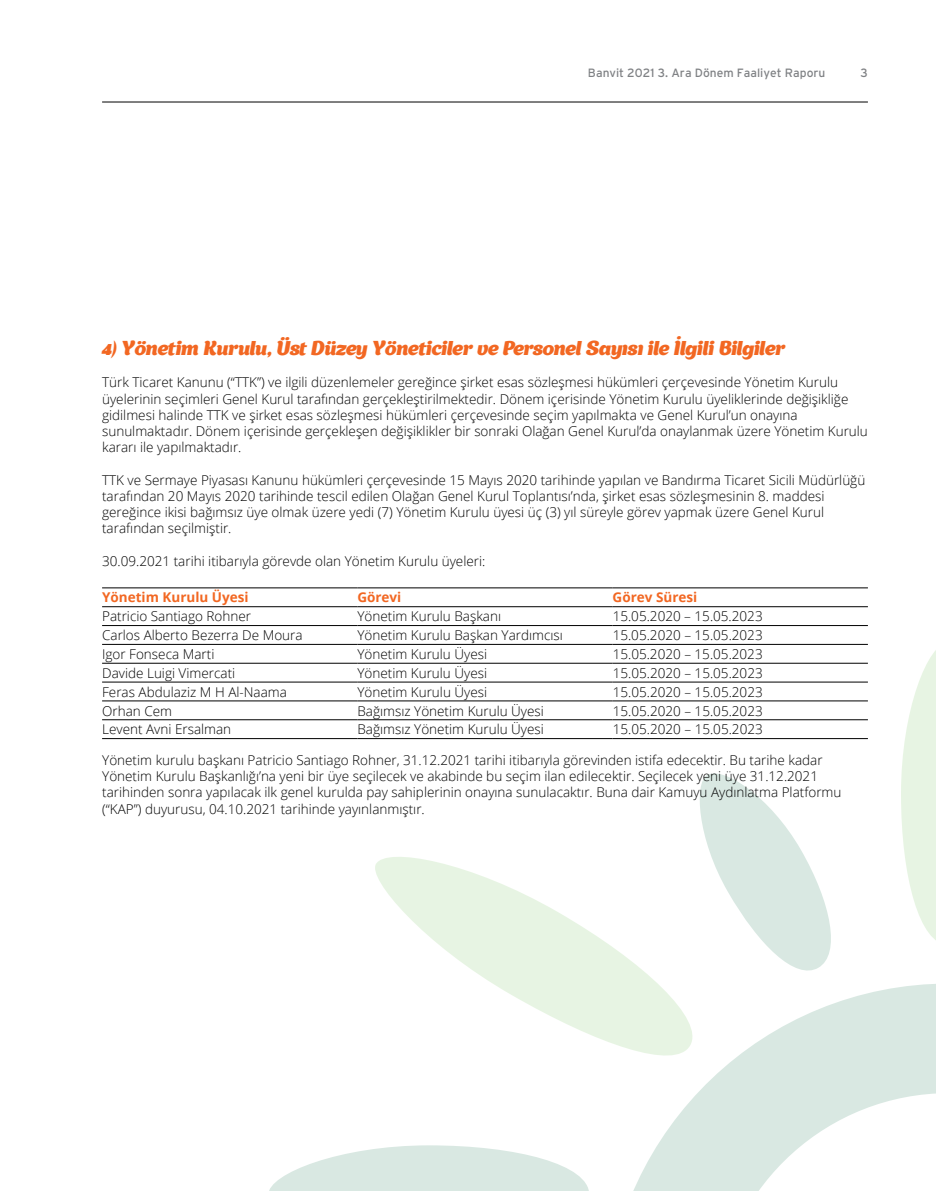
<style>
.page{position:relative;width:936px;height:1191px;background:#fff}
.page>*{position:absolute;margin:0;border:0;box-sizing:border-box;transform-origin:0 0}
.t1{font:italic 19.5px "Appetite";color:#f26722}
.t2{font:300 13.5px/16.2px "Open Sans";color:#000}
.t3{font:700 13.5px "Open Sans";color:#f26722}
.t4{font:12px "Interstate Regular TR";color:#808285}
</style>
<div class="page">
<hr style="left:102px;top:102px;width:765px;height:1px;background:#000">
<svg style="left:198px;top:587px;width:670px;height:153px"></svg>
<svg style="left:633px;top:984px;width:302px;height:207px;fill:#d9e8e2"></svg>
<svg style="left:901px;top:651px;width:34px;height:288px"></svg>
<svg style="left:699px;top:773px;width:132px;height:198px"></svg>
<svg style="left:269px;top:1145px;width:320px;height:46px"></svg>
<svg style="left:375px;top:846px;width:330px;height:225px"></svg>
<hr style="left:102px;top:606px;width:255px;height:1px;background:#000">
<hr style="left:357px;top:606px;width:255px;height:1px;background:#000">
<hr style="left:612px;top:606px;width:255px;height:1px;background:#000">
<hr style="left:102px;top:625px;width:255px;height:1px;background:#000">
<hr style="left:357px;top:625px;width:255px;height:1px;background:#000">
<hr style="left:612px;top:625px;width:255px;height:1px;background:#000">
<hr style="left:102px;top:644px;width:255px;height:1px;background:#000">
<hr style="left:357px;top:644px;width:255px;height:1px;background:#000">
<hr style="left:612px;top:644px;width:255px;height:1px;background:#000">
<hr style="left:102px;top:663px;width:255px;height:1px;background:#000">
<hr style="left:357px;top:663px;width:255px;height:1px;background:#000">
<hr style="left:612px;top:663px;width:255px;height:1px;background:#000">
<hr style="left:102px;top:682px;width:255px;height:1px;background:#000">
<hr style="left:357px;top:682px;width:255px;height:1px;background:#000">
<hr style="left:612px;top:682px;width:255px;height:1px;background:#000">
<hr style="left:102px;top:700px;width:255px;height:1px;background:#000">
<hr style="left:357px;top:700px;width:255px;height:1px;background:#000">
<hr style="left:612px;top:700px;width:255px;height:1px;background:#000">
<hr style="left:102px;top:719px;width:255px;height:1px;background:#000">
<hr style="left:357px;top:719px;width:255px;height:1px;background:#000">
<hr style="left:612px;top:719px;width:255px;height:1px;background:#000">
<hr style="left:102px;top:587px;width:255px;height:1px;background:#000">
<hr style="left:357px;top:587px;width:255px;height:1px;background:#000">
<hr style="left:612px;top:587px;width:255px;height:1px;background:#000">
<hr style="left:102px;top:738px;width:255px;height:1px;background:#000">
<hr style="left:357px;top:738px;width:255px;height:1px;background:#000">
<hr style="left:612px;top:738px;width:255px;height:1px;background:#000">
<p class="t4" style="left:588px;top:66px;width:239px">Banvit 2021 3. Ara Dönem Faaliyet Raporu</p>
<p class="t4" style="left:860px;top:66px;width:9px">3</p>
<h1 class="t1" style="left:102px;top:335px;width:684px">4) Yönetim Kurulu, Üst Düzey Yöneticiler ve Personel Sayısı ile İlgili Bilgiler</h1>
<p class="t2" style="left:102px;top:374px;width:767px">Türk Ticaret Kanunu (“TTK”) ve ilgili düzenlemeler gereğince şirket esas sözleşmesi hükümleri çerçevesinde Yönetim Kurulu üyelerinin seçimleri Genel Kurul tarafından gerçekleştirilmektedir. Dönem içerisinde Yönetim Kurulu üyeliklerinde değişikliğe gidilmesi halinde TTK ve şirket esas sözleşmesi hükümleri çerçevesinde seçim yapılmakta ve Genel Kurul’un onayına sunulmaktadır. Dönem içerisinde gerçekleşen değişiklikler bir sonraki Olağan Genel Kurul’da onaylanmak üzere Yönetim Kurulu kararı ile yapılmaktadır.</p>
<p class="t2" style="left:102px;top:471px;width:764px">TTK ve Sermaye Piyasası Kanunu hükümleri çerçevesinde 15 Mayıs 2020 tarihinde yapılan ve Bandırma Ticaret Sicili Müdürlüğü tarafından 20 Mayıs 2020 tarihinde tescil edilen Olağan Genel Kurul Toplantısı’nda, şirket esas sözleşmesinin 8. maddesi gereğince ikisi bağımsız üye olmak üzere yedi (7) Yönetim Kurulu üyesi üç (3) yıl süreyle görev yapmak üzere Genel Kurul tarafından seçilmiştir.</p>
<p class="t2" style="left:102px;top:552px;width:385px">30.09.2021 tarihi itibarıyla görevde olan Yönetim Kurulu üyeleri:</p>
<p class="t3" style="left:102px;top:588px;width:148px">Yönetim Kurulu Üyesi</p>
<p class="t3" style="left:357px;top:588px;width:46px">Görevi</p>
<p class="t3" style="left:612px;top:588px;width:86px">Görev Süresi</p>
<p class="t2" style="left:102px;top:608px;width:150px">Patricio Santiago Rohner</p>
<p class="t2" style="left:357px;top:608px;width:145px">Yönetim Kurulu Başkanı</p>
<p class="t2" style="left:612px;top:608px;width:151px">15.05.2020 – 15.05.2023</p>
<p class="t2" style="left:102px;top:627px;width:202px">Carlos Alberto Bezerra De Moura</p>
<p class="t2" style="left:357px;top:627px;width:207px">Yönetim Kurulu Başkan Yardımcısı</p>
<p class="t2" style="left:612px;top:627px;width:151px">15.05.2020 – 15.05.2023</p>
<p class="t2" style="left:102px;top:645px;width:114px">Igor Fonseca Marti</p>
<p class="t2" style="left:357px;top:645px;width:131px">Yönetim Kurulu Üyesi</p>
<p class="t2" style="left:612px;top:645px;width:151px">15.05.2020 – 15.05.2023</p>
<p class="t2" style="left:102px;top:664px;width:135px">Davide Luigi Vimercati</p>
<p class="t2" style="left:357px;top:664px;width:131px">Yönetim Kurulu Üyesi</p>
<p class="t2" style="left:612px;top:664px;width:151px">15.05.2020 – 15.05.2023</p>
<p class="t2" style="left:102px;top:683px;width:186px">Feras Abdulaziz M H Al-Naama</p>
<p class="t2" style="left:357px;top:683px;width:131px">Yönetim Kurulu Üyesi</p>
<p class="t2" style="left:612px;top:683px;width:151px">15.05.2020 – 15.05.2023</p>
<p class="t2" style="left:102px;top:702px;width:71px">Orhan Cem</p>
<p class="t2" style="left:357px;top:702px;width:188px">Bağımsız Yönetim Kurulu Üyesi</p>
<p class="t2" style="left:612px;top:702px;width:151px">15.05.2020 – 15.05.2023</p>
<p class="t2" style="left:102px;top:721px;width:131px">Levent Avni Ersalman</p>
<p class="t2" style="left:357px;top:721px;width:188px">Bağımsız Yönetim Kurulu Üyesi</p>
<p class="t2" style="left:612px;top:721px;width:151px">15.05.2020 – 15.05.2023</p>
<p class="t2" style="left:102px;top:751px;width:740px">Yönetim kurulu başkanı Patricio Santiago Rohner, 31.12.2021 tarihi itibarıyla görevinden istifa edecektir. Bu tarihe kadar Yönetim Kurulu Başkanlığı’na yeni bir üye seçilecek ve akabinde bu seçim ilan edilecektir. Seçilecek yeni üye 31.12.2021 tarihinden sonra yapılacak ilk genel kurulda pay sahiplerinin onayına sunulacaktır. Buna dair Kamuyu Aydınlatma Platformu (“KAP”) duyurusu, 04.10.2021 tarihinde yayınlanmıştır.</p>
</div>
